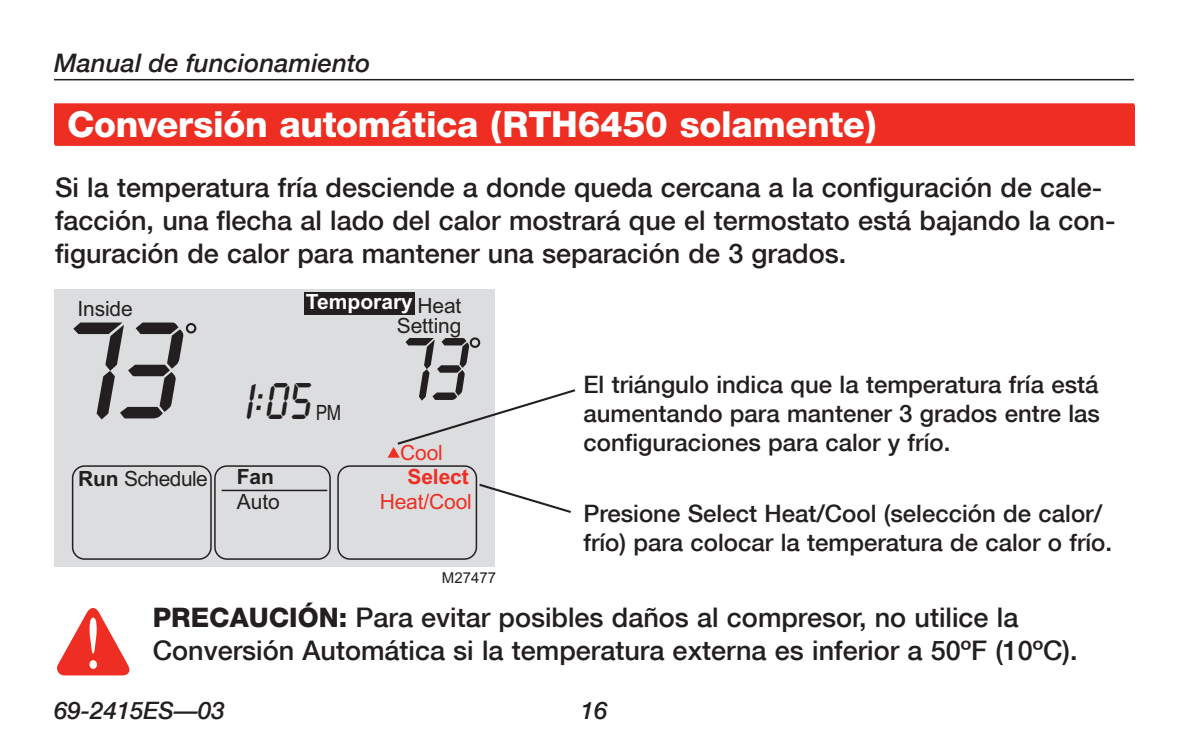
<style>
.page{position:relative;width:1188px;height:756px;background:#fff}
.page>*{position:absolute;margin:0;border:0;box-sizing:border-box;transform-origin:0 0}
.t1{font:144px "LCD Hwell";color:#231f20}
.t2{font:54px "LCD Hwell";color:#231f20;scale:.9 1}
.t3{font:800 36px "Helvetica Neue";letter-spacing:-.01em;color:#fff}
.t4{font:500 27px/33px "Helvetica Neue";color:#231f20}
.t5{font:italic 500 25.5px "Helvetica Neue";letter-spacing:.005em;color:#231f20}
.t6{font:500 24px/28.8px "Helvetica Neue";color:#231f20}
.t7{font:italic 500 24px "Helvetica Neue";color:#231f20}
.t8{font:21px/19.5px "Arial";letter-spacing:-.005em;color:#231f20;text-align:right}
.t9{font:21px "Arial";letter-spacing:-.005em;color:#ee2e22}
.t10{font:21px "Arial";letter-spacing:-.025em;color:#231f20}
.t11{font:700 21px "Arial";color:#fff}
.t12{font:700 21px "Arial";letter-spacing:-.005em;color:#ee2e22}
.t13{font:700 21px "Arial";color:#231f20}
.t14{font:condensed 21px "Helvetica";color:#231f20}
.t15{font:15px "Arial";color:#231f20}
.s1{font-weight:700}
.s2{font-weight:800}
</style>
<div class="page">
<hr style="left:54px;top:79px;width:1080px;height:1px;background:#231f20">
<div style="left:54px;top:103px;width:1080px;height:42px;background:#ee2e22"></div>
<div style="left:55px;top:105px;width:1080px;height:41px;background:#ee2e22"></div>
<div style="left:54px;top:289px;width:440px;height:278px;background:#dcdddf"></div>
<div style="left:186px;top:323px;width:10px;height:11px;border:2px solid #231f20;border-radius:50%"></div>
<div style="left:470px;top:337px;width:10px;height:11px;border:2px solid #231f20;border-radius:50%"></div>
<div style="left:304px;top:293px;width:111px;height:22px;background:#231f20"></div>
<svg style="left:71px;top:465px;width:407px;height:95px"></svg>
<svg style="left:57px;top:608px;width:72px;height:67px"></svg>
<svg style="left:477px;top:482px;width:94px;height:33px"></svg>
<svg style="left:388px;top:388px;width:188px;height:70px"></svg>
<p class="t5" style="left:54px;top:48px;width:318px">Manual de funcionamiento</p>
<h3 class="t3" style="left:66px;top:101px;width:562px">Acerca de su nuevo termostato</h3>
<h3 class="t3" style="left:67px;top:103px;width:811px">Conversión automática (RTH6450 solamente)</h3>
<p class="t4" style="left:55px;top:171px;width:1062px">Si la temperatura fría desciende a donde queda cercana a la configuración de cale&shy;facción, una flecha al lado del calor mostrará que el termostato está bajando la con&shy;figuración de calor para mantener una separación de 3 grados.</p>
<p class="t8" style="left:77px;top:299px;width:57px">Inside</p>
<h1 class="t1" style="left:57px;top:301px;width:121px">73</h1>
<p class="t10" style="left:78px;top:464px;width:131px"><span class="s1">Run</span> Schedule</p>
<p class="t11" style="left:306px;top:288px;width:108px">Temporary</p>
<p class="t8" style="left:397px;top:296px;width:66px">Heat<br>Setting</p>
<h2 class="t2" style="left:240px;top:374px;width:252px">1:05 <sup>73</sup></h2>
<p class="t14" style="left:316px;top:400px;width:27px">PM</p>
<p class="t9" style="left:400px;top:439px;width:44px">Cool</p>
<p class="t13" style="left:237px;top:462px;width:39px">Fan</p>
<p class="t12" style="left:408px;top:463px;width:63px">Select</p>
<p class="t9" style="left:380px;top:488px;width:94px">Heat/Cool</p>
<p class="t8" style="left:237px;top:492px;width:44px">Auto</p>
<p class="t6" style="left:583px;top:370px;width:518px;text-align:justify">El triángulo indica que la temperatura fría está aumentando para mantener 3 grados entre las configuraciones para calor y frío.</p>
<p class="t6" style="left:583px;top:499px;width:530px">Presione Select Heat/Cool (selección de calor/ frío) para colocar la temperatura de calor o frío.</p>
<p class="t15" style="left:442px;top:568px;width:56px">M27477</p>
<p class="t4" style="left:153px;top:600px;width:926px"><span class="s2">PRECAUCIÓN:</span> Para evitar posibles daños al compresor, no utilice la<br>Conversión Automática si la temperatura externa es inferior a 50ºF (10ºC).</p>
<p class="t7" style="left:54px;top:696px;width:172px">69-2415ES—03</p>
<p class="t7" style="left:581px;top:696px;width:28px">16</p>
</div>
